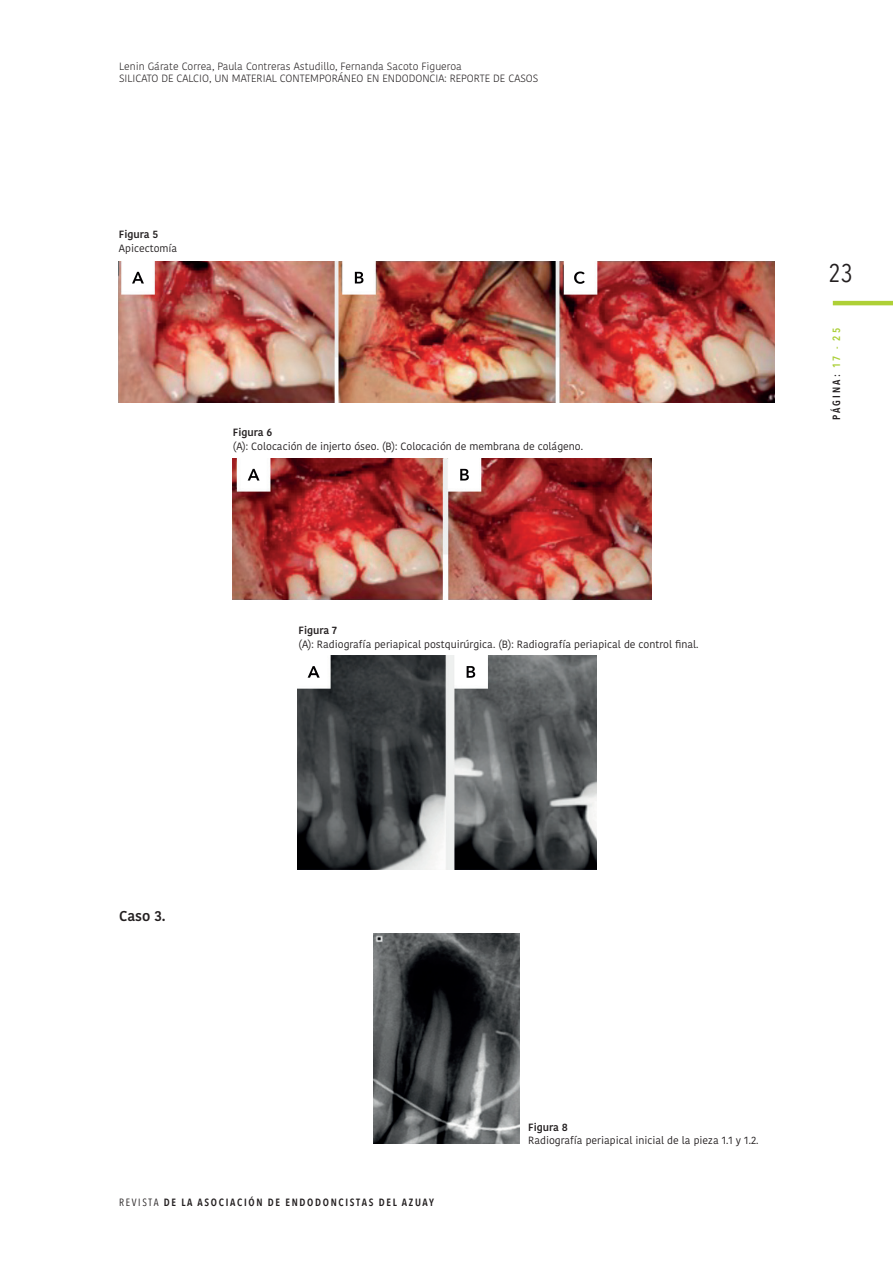
<style>
.page{position:relative;width:893px;height:1263px;background:#fff}
.page>*{position:absolute;margin:0;border:0;box-sizing:border-box;transform-origin:0 0}
.t1{font:25.5px "Avenir Next Condensed";color:#231f20}
.texto{font:600 14.25px "Kohinoor Bangla";color:#231f20}
.texto-2{font:10.5px "Kohinoor Bangla";color:#231f20}
.texto-3{font:300 10.5px "Kohinoor Bangla";color:#231f20}
.t2{font:600 10.5px "Avenir Next Condensed";letter-spacing:.16em;color:#231f20}
.texto-4{font:600 10.5px "Kohinoor Bangla";color:#231f20}
.texto-5{font:600 10.5px "Avenir Next Condensed";color:#abcf38}
.s1{font-weight:400}
</style>
<div class="page">
<hr style="left:833px;top:301px;width:60px;height:4px;background:#aed036">
<img style="left:119px;top:261px;width:655px;height:142px">
<svg style="left:132px;top:272px;width:12px;height:11px"></svg>
<svg style="left:355px;top:272px;width:8px;height:11px"></svg>
<svg style="left:574px;top:271px;width:11px;height:13px"></svg>
<img style="left:233px;top:458px;width:418px;height:142px">
<svg style="left:248px;top:469px;width:12px;height:11px"></svg>
<svg style="left:460px;top:469px;width:9px;height:11px"></svg>
<img style="left:374px;top:933px;width:145px;height:211px">
<svg style="left:378px;top:933px;width:12px;height:1px"></svg>
<img style="left:298px;top:655px;width:298px;height:214px">
<svg style="left:308px;top:666px;width:12px;height:12px"></svg>
<svg style="left:467px;top:666px;width:8px;height:12px"></svg>
<p class="texto-3" style="left:119px;top:59px;width:344px">Lenin Gárate Correa, Paula Contreras Astudillo, Fernanda Sacoto Figueroa</p>
<p class="texto-3" style="left:119px;top:71px;width:421px">SILICATO DE CALCIO, UN MATERIAL CONTEMPORÁNEO EN ENDODONCIA: REPORTE DE CASOS</p>
<p class="texto-4" style="left:119px;top:226px;width:41px">Figura 5</p>
<p class="texto-2" style="left:119px;top:240px;width:60px">Apicectomía</p>
<p class="texto-4" style="left:233px;top:423px;width:41px">Figura 6</p>
<p class="texto-2" style="left:233px;top:438px;width:352px">(A): Colocación de injerto óseo. (B): Colocación de membrana de colágeno.</p>
<p class="texto-4" style="left:299px;top:622px;width:40px">Figura 7</p>
<p class="texto-2" style="left:299px;top:636px;width:401px">(A): Radiografía periapical postquirúrgica. (B): Radiografía periapical de control final.</p>
<h1 class="t1" style="left:829px;top:251px;width:25px">23</h1>
<p class="texto-5" style="left:827px;top:368px;width:42px;rotate:-90deg">17 - 25</p>
<p class="t2" style="left:827px;top:420px;width:47px;rotate:-90deg">PÁGINA:</p>
<p class="texto" style="left:119px;top:904px;width:48px">Caso 3.</p>
<p class="t2" style="left:119px;top:1193px;width:317px"><span class="s1">REVISTA</span> DE LA ASOCIACIÓN DE ENDODONCISTAS DEL AZUAY</p>
<p class="texto-4" style="left:528px;top:1118px;width:41px">Figura 8</p>
<p class="texto-2" style="left:528px;top:1132px;width:232px">Radiografía periapical inicial de la pieza 1.1 y 1.2.</p>
</div>
